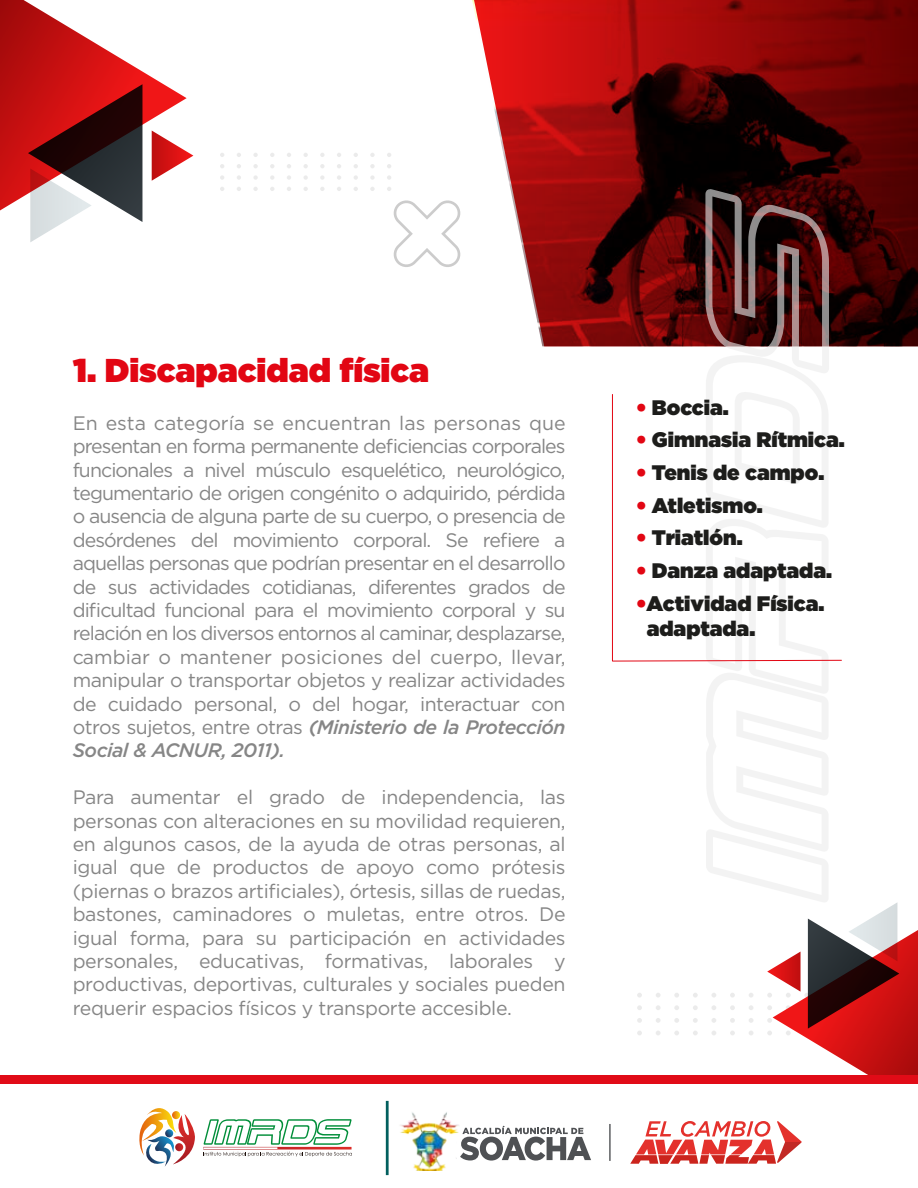
<style>
.page{position:relative;width:918px;height:1188px;background:#fff}
.page>*{position:absolute;margin:0;border:0;box-sizing:border-box;transform-origin:0 0}
.t1{font:900 33px "Gotham";color:#e20613}
.t2{font:900 21px/25.2px "Gotham";color:#1d1d1b}
.t3{font:19.5px/23.4px "Gotham";letter-spacing:-.025em;color:#868686;text-align:justify}
.s1{font-weight:500;font-style:italic}
.s2{color:#e20613}
</style>
<div class="page">
<svg style="left:472px;top:0;width:446px;height:346px;background:#832121"></svg>
<svg style="left:637px;top:993px;width:5px;height:5px"></svg>
<svg style="left:656px;top:993px;width:4px;height:4px"></svg>
<svg style="left:674px;top:993px;width:5px;height:5px"></svg>
<svg style="left:693px;top:993px;width:5px;height:5px"></svg>
<svg style="left:637px;top:1005px;width:5px;height:5px"></svg>
<svg style="left:656px;top:1005px;width:5px;height:5px"></svg>
<svg style="left:674px;top:1005px;width:5px;height:5px"></svg>
<svg style="left:693px;top:1005px;width:5px;height:5px"></svg>
<svg style="left:637px;top:1018px;width:5px;height:5px"></svg>
<svg style="left:656px;top:1018px;width:5px;height:5px"></svg>
<svg style="left:674px;top:1018px;width:5px;height:5px"></svg>
<svg style="left:693px;top:1018px;width:5px;height:5px"></svg>
<svg style="left:637px;top:1031px;width:5px;height:4px"></svg>
<svg style="left:656px;top:1031px;width:4px;height:4px"></svg>
<svg style="left:674px;top:1031px;width:5px;height:4px"></svg>
<svg style="left:693px;top:1031px;width:5px;height:4px"></svg>
<svg style="left:0;top:0;width:193px;height:242px"></svg>
<svg style="left:705px;top:189px;width:213px;height:886px"></svg>
<svg style="left:220px;top:153px;width:4px;height:4px"></svg>
<svg style="left:237px;top:153px;width:4px;height:4px"></svg>
<svg style="left:253px;top:153px;width:5px;height:4px"></svg>
<svg style="left:270px;top:153px;width:4px;height:4px"></svg>
<svg style="left:287px;top:153px;width:4px;height:4px"></svg>
<svg style="left:304px;top:153px;width:4px;height:4px"></svg>
<svg style="left:320px;top:153px;width:4px;height:4px"></svg>
<svg style="left:337px;top:153px;width:4px;height:4px"></svg>
<svg style="left:354px;top:153px;width:4px;height:4px"></svg>
<svg style="left:370px;top:153px;width:5px;height:4px"></svg>
<svg style="left:387px;top:153px;width:4px;height:4px"></svg>
<svg style="left:220px;top:164px;width:4px;height:4px"></svg>
<svg style="left:237px;top:164px;width:4px;height:4px"></svg>
<svg style="left:253px;top:164px;width:5px;height:4px"></svg>
<svg style="left:270px;top:164px;width:4px;height:4px"></svg>
<svg style="left:287px;top:164px;width:4px;height:4px"></svg>
<svg style="left:304px;top:164px;width:4px;height:4px"></svg>
<svg style="left:320px;top:164px;width:4px;height:4px"></svg>
<svg style="left:337px;top:164px;width:4px;height:4px"></svg>
<svg style="left:354px;top:164px;width:4px;height:4px"></svg>
<svg style="left:370px;top:164px;width:5px;height:4px"></svg>
<svg style="left:387px;top:164px;width:4px;height:4px"></svg>
<svg style="left:220px;top:175px;width:4px;height:5px"></svg>
<svg style="left:237px;top:175px;width:4px;height:5px"></svg>
<svg style="left:253px;top:175px;width:5px;height:5px"></svg>
<svg style="left:270px;top:175px;width:4px;height:5px"></svg>
<svg style="left:287px;top:175px;width:4px;height:5px"></svg>
<svg style="left:304px;top:175px;width:4px;height:5px"></svg>
<svg style="left:320px;top:175px;width:4px;height:5px"></svg>
<svg style="left:337px;top:175px;width:4px;height:5px"></svg>
<svg style="left:354px;top:175px;width:4px;height:5px"></svg>
<svg style="left:370px;top:175px;width:5px;height:5px"></svg>
<svg style="left:387px;top:175px;width:4px;height:5px"></svg>
<svg style="left:220px;top:187px;width:4px;height:4px"></svg>
<svg style="left:237px;top:187px;width:4px;height:4px"></svg>
<svg style="left:253px;top:187px;width:5px;height:4px"></svg>
<svg style="left:270px;top:187px;width:4px;height:4px"></svg>
<svg style="left:287px;top:187px;width:4px;height:4px"></svg>
<svg style="left:304px;top:187px;width:4px;height:4px"></svg>
<svg style="left:320px;top:187px;width:4px;height:4px"></svg>
<svg style="left:337px;top:187px;width:4px;height:4px"></svg>
<svg style="left:354px;top:187px;width:4px;height:4px"></svg>
<svg style="left:370px;top:187px;width:5px;height:4px"></svg>
<svg style="left:387px;top:187px;width:4px;height:4px"></svg>
<svg style="left:394px;top:200px;width:66px;height:67px"></svg>
<div style="left:0;top:1075px;width:918px;height:9px;background:#e10b17"></div>
<img style="left:400px;top:1112px;width:59px;height:59px">
<hr style="left:609px;top:1124px;width:2px;height:37px;background:#4f5154">
<svg style="left:460px;top:1126px;width:131px;height:35px"></svg>
<svg style="left:630px;top:1121px;width:172px;height:43px"></svg>
<hr style="left:386px;top:1101px;width:3px;height:74px;background:#025f5e">
<svg style="left:139px;top:1108px;width:213px;height:59px"></svg>
<svg style="left:612px;top:394px;width:230px;height:268px"></svg>
<h1 class="t1" style="left:73px;top:346px;width:357px">1. Discapacidad física</h1>
<p class="t3" style="left:73px;top:411px;width:494px">En esta categoría se encuentran las personas que presentan en forma permanente deficiencias corporales funcionales a nivel músculo esquelético, neurológico, tegumentario de origen congénito o adquirido, pérdida o ausencia de alguna parte de su cuerpo, o presencia de desórdenes del movimiento corporal. Se refiere a aquellas personas que podrían presentar en el desarrollo de sus actividades cotidianas, diferentes grados de dificultad funcional para el movimiento corporal y su relación en los diversos entornos al caminar, desplazarse, cambiar o mantener posiciones del cuerpo, llevar, manipular o transportar objetos y realizar actividades de cuidado personal, o del hogar, interactuar con otros sujetos, entre otras <span class="s1">(Ministerio de la Protección Social &amp; ACNUR, 2011).</span></p>
<p class="t3" style="left:73px;top:785px;width:495px">Para aumentar el grado de independencia, las personas con alteraciones en su movilidad requieren, en algunos casos, de la ayuda de otras personas, al igual que de productos de apoyo como prótesis (piernas o brazos artificiales), órtesis, sillas de ruedas, bastones, caminadores o muletas, entre otros. De igual forma, para su participación en actividades personales, educativas, formativas, laborales y productivas, deportivas, culturales y sociales pueden requerir espacios físicos y transporte accesible.</p>
<p class="t2" style="left:636px;top:394px;width:94px"><span class="s2">•</span> Boccia.</p>
<p class="t2" style="left:636px;top:427px;width:210px"><span class="s2">•</span> Gimnasia Rítmica.</p>
<p class="t2" style="left:636px;top:460px;width:190px"><span class="s2">•</span> Tenis de campo.</p>
<p class="t2" style="left:636px;top:492px;width:128px"><span class="s2">•</span> Atletismo.</p>
<p class="t2" style="left:636px;top:525px;width:108px"><span class="s2">•</span> Triatlón.</p>
<p class="t2" style="left:636px;top:558px;width:198px"><span class="s2">•</span> Danza adaptada.</p>
<p class="t2" style="left:647px;top:590px;width:179px;text-indent:-11px"><span class="s2">•</span>Actividad Física. adaptada.</p>
</div>
